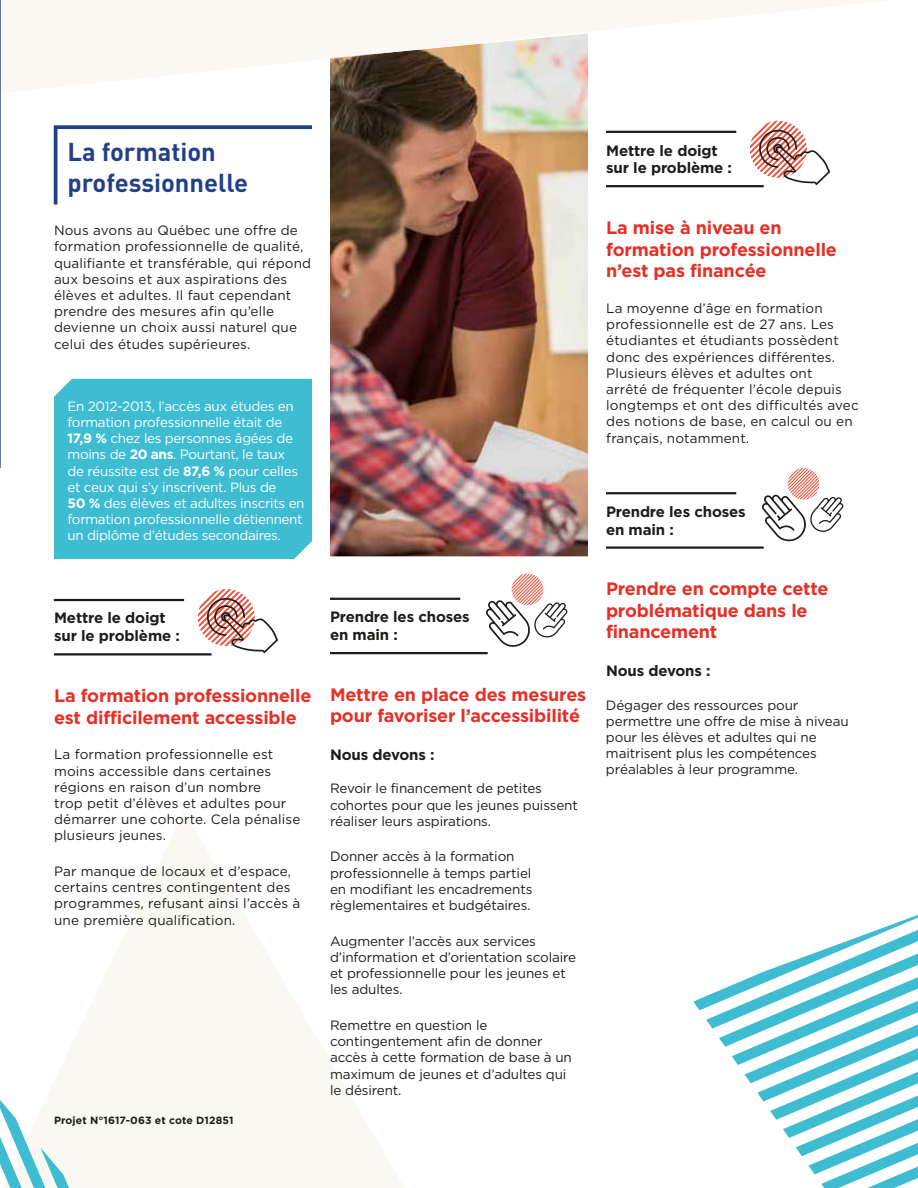
<style>
.page{position:relative;width:918px;height:1188px;background:#fff}
.page>*{position:absolute;margin:0;border:0;box-sizing:border-box;transform-origin:0 0}
.t1{font:700 25.5px/30.6px "DIN Pro";color:#234087}
.t2{font:700 18px/21.6px "Gotham HTF";letter-spacing:-.01em;color:#e63027}
.t3{font:700 15px/18px "Gotham HTF";letter-spacing:-.01em;color:#1d1d1b}
.t4{font:13.5px/16.2px "Gotham HTF";letter-spacing:.01em;color:#1d1d1b}
.t5{font:13.5px/16.2px "Gotham HTF";letter-spacing:-.01em;color:#1d1d1b}
.t6{font:13.5px/16.2px "Gotham HTF";letter-spacing:-.025em;color:#fff}
.t7{font:700 10.5px "Gotham HTF";letter-spacing:.01em;color:#1d1d1b}
.s1{font-weight:700}
</style>
<div class="page">
<svg style="left:46px;top:813px;width:358px;height:375px;fill:#fbf8f4"></svg>
<hr style="left:0;top:0;width:1px;height:468px;background:#234087">
<svg style="left:53px;top:125px;width:259px;height:80px"></svg>
<svg style="left:0;top:1100px;width:75px;height:88px"></svg>
<div style="left:54px;top:379px;width:258px;height:180px;background:#3ebcd2"></div>
<svg style="left:198px;top:589px;width:80px;height:64px"></svg>
<hr style="left:54px;top:653px;width:158px;height:3px;background:#1d1d1b">
<hr style="left:54px;top:599px;width:130px;height:2px;background:#1d1d1b">
<hr style="left:330px;top:652px;width:158px;height:2px;background:#1d1d1b">
<hr style="left:330px;top:598px;width:130px;height:2px;background:#1d1d1b">
<svg style="left:486px;top:574px;width:82px;height:73px"></svg>
<hr style="left:606px;top:546px;width:158px;height:3px;background:#1d1d1b">
<hr style="left:606px;top:492px;width:130px;height:2px;background:#1d1d1b">
<svg style="left:762px;top:468px;width:82px;height:74px"></svg>
<img style="left:330px;top:93px;width:258px;height:463px">
<svg style="left:1px;top:0;width:885px;height:93px;fill:#fbf8f4"></svg>
<hr style="left:0;top:0;width:1px;height:93px;background:#4b5f93">
<img style="left:330px;top:52px;width:64px;height:7px">
<svg style="left:693px;top:915px;width:225px;height:273px"></svg>
<svg style="left:750px;top:121px;width:80px;height:64px"></svg>
<hr style="left:606px;top:185px;width:158px;height:2px;background:#1d1d1b">
<hr style="left:606px;top:131px;width:130px;height:2px;background:#1d1d1b">
<h1 class="t1" style="left:68px;top:136px;width:182px">La formation professionnelle</h1>
<p class="t4" style="left:54px;top:222px;width:259px">Nous avons au Québec une offre de formation professionnelle de qualité, qualifiante et transférable, qui répond aux besoins et aux aspirations des élèves et adultes. Il faut cependant prendre des mesures afin qu’elle devienne un choix aussi naturel que celui des études supérieures.</p>
<p class="t6" style="left:68px;top:398px;width:239px">En 2012-2013, l’accès aux études en formation professionnelle était de <span class="s1">17,9 %</span> chez les personnes âgées de moins de <span class="s1">20 ans</span>. Pourtant, le taux de réussite est de <span class="s1">87,6 %</span> pour celles et ceux qui s’y inscrivent. Plus de<br><span class="s1">50 %</span> des élèves et adultes inscrits en formation professionnelle détiennent un diplôme d’études secondaires.</p>
<p class="t3" style="left:54px;top:609px;width:127px">Mettre le doigt sur le problème :</p>
<h2 class="t2" style="left:54px;top:684px;width:259px">La formation professionnelle est difficilement accessible</h2>
<p class="t4" style="left:54px;top:746px;width:248px">La formation professionnelle est moins accessible dans certaines régions en raison d’un nombre<br>trop petit d’élèves et adultes pour démarrer une cohorte. Cela pénalise plusieurs jeunes.</p>
<p class="t4" style="left:54px;top:863px;width:248px">Par manque de locaux et d’espace, certains centres contingentent des programmes, refusant ainsi l’accès à une première qualification.</p>
<p class="t7" style="left:54px;top:1115px;width:181px">Projet N°1617-063 et cote D12851</p>
<p class="t3" style="left:330px;top:607px;width:141px">Prendre les choses en main :</p>
<h2 class="t2" style="left:330px;top:683px;width:258px">Mettre en place des mesures pour favoriser l’accessibilité</h2>
<p class="t3" style="left:330px;top:745px;width:106px">Nous devons :</p>
<p class="t5" style="left:330px;top:780px;width:249px">Revoir le financement de petites cohortes pour que les jeunes puissent réaliser leurs aspirations.</p>
<p class="t5" style="left:330px;top:848px;width:204px">Donner accès à la formation professionnelle à temps partiel en modifiant les encadrements règlementaires et budgétaires.</p>
<p class="t5" style="left:330px;top:933px;width:248px">Augmenter l’accès aux services d’information et d’orientation scolaire et professionnelle pour les jeunes et les adultes.</p>
<p class="t5" style="left:330px;top:1017px;width:243px">Remettre en question le contingentement afin de donner accès à cette formation de base à un maximum de jeunes et d’adultes qui le désirent.</p>
<p class="t3" style="left:606px;top:141px;width:127px">Mettre le doigt sur le problème :</p>
<h2 class="t2" style="left:606px;top:216px;width:232px">La mise à niveau en formation professionnelle n’est pas financée</h2>
<p class="t4" style="left:606px;top:300px;width:254px">La moyenne d’âge en formation professionnelle est de 27 ans. Les étudiantes et étudiants possèdent donc des expériences différentes.<br>Plusieurs élèves et adultes ont<br>arrêté de fréquenter l’école depuis longtemps et ont des difficultés avec des notions de base, en calcul ou en français, notamment.</p>
<p class="t3" style="left:606px;top:502px;width:141px">Prendre les choses en main :</p>
<h2 class="t2" style="left:606px;top:577px;width:224px">Prendre en compte cette problématique dans le financement</h2>
<p class="t3" style="left:606px;top:661px;width:106px">Nous devons :</p>
<p class="t5" style="left:606px;top:697px;width:244px">Dégager des ressources pour permettre une offre de mise à niveau pour les élèves et adultes qui ne maitrisent plus les compétences préalables à leur programme.</p>
</div>
